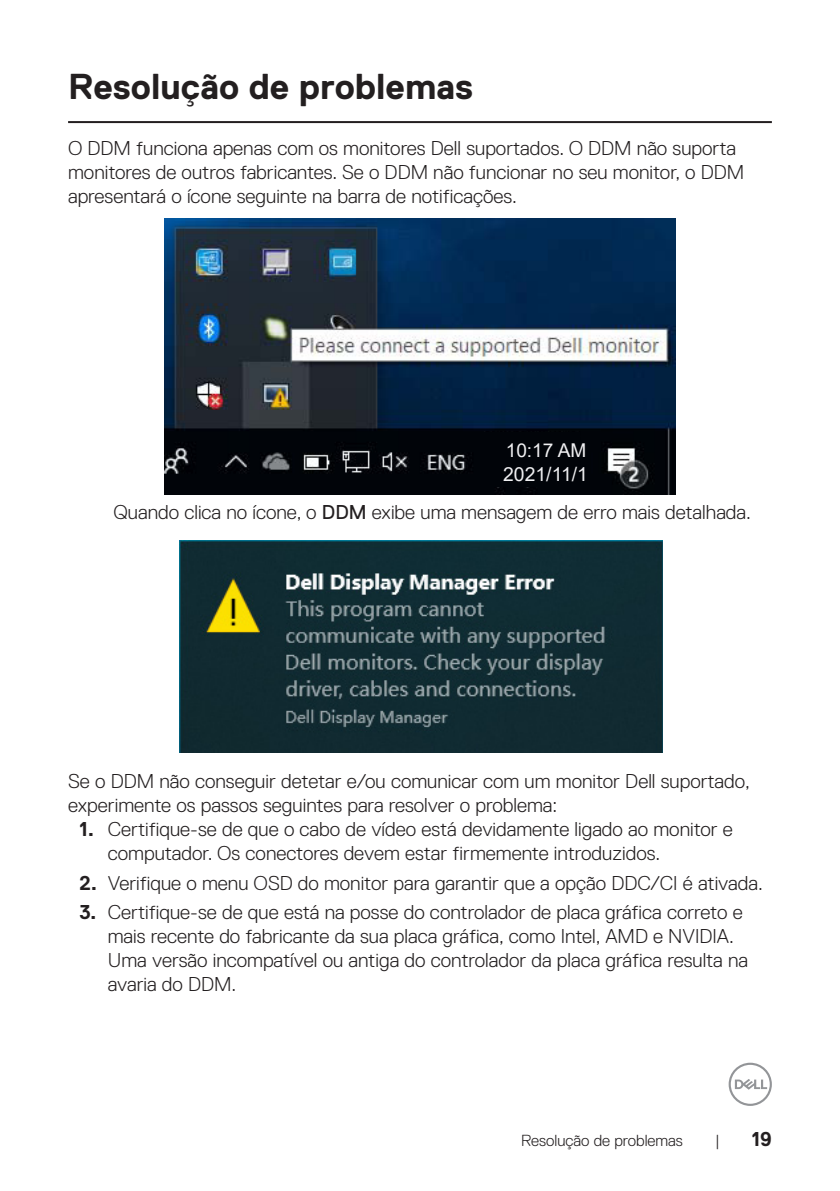
<style>
.page{position:relative;width:840px;height:1191px;background:#fff}
.page>*{position:absolute;margin:0;border:0;box-sizing:border-box;transform-origin:0 0}
.Head_1{font:700 36px "Dell Replica";color:#231f20}
.Paragraph{font:300 20px/24px "Dell Replica";color:#231f20}
.Bullet{font:300 20px "Dell Replica";color:#231f20}
.t1{font:700 20px "Dell Replica";color:#231f20}
.t2{font:19.4px "Arial";color:#f0f0f2}
.t3{font:19px "Arial";color:#f0f0f2}
.t4{font:300 16px "Dell Replica";color:#231f20}
.s1{font-weight:400}
.s2{font-weight:700}
</style>
<div class="page">
<svg style="left:728px;top:1062px;width:43px;height:44px"></svg>
<hr style="left:68px;top:121px;width:703px;height:2px;background:#231f20">
<img style="left:164px;top:218px;width:511px;height:276px">
<div style="left:475px;top:433px;width:104px;height:54px;background:#010409"></div>
<img style="left:179px;top:541px;width:482px;height:211px">
<p class="Head_1" style="left:68px;top:66px;width:406px">Resolução de problemas</p>
<p class="Paragraph" style="left:68px;top:136px;width:677px">O DDM funciona apenas com os monitores Dell suportados. O DDM não suporta monitores de outros fabricantes. Se o DDM não funcionar no seu monitor, o DDM apresentará o ícone seguinte na barra de notificações.</p>
<p class="t3" style="left:505px;top:437px;width:82px">10:17 AM</p>
<p class="t2" style="left:503px;top:460px;width:86px">2021/11/1</p>
<p class="Bullet" style="left:113px;top:500px;width:638px">Quando clica no ícone, o <span class="s1">DDM</span> exibe uma mensagem de erro mais detalhada.</p>
<p class="Paragraph" style="left:68px;top:769px;width:682px">Se o DDM não conseguir detetar e/ou comunicar com um monitor Dell suportado, experimente os passos seguintes para resolver o problema:</p>
<p class="Paragraph" style="left:108px;top:817px;width:626px;text-indent:-28px"><span class="s2">1.</span> Certifique-se de que o cabo de vídeo está devidamente ligado ao monitor e computador. Os conectores devem estar firmemente introduzidos.</p>
<p class="Paragraph" style="left:79px;top:871px;width:684px"><span class="s2">2.</span> Verifique o menu OSD do monitor para garantir que a opção DDC/CI é ativada.</p>
<p class="Paragraph" style="left:108px;top:900px;width:641px;text-indent:-28px"><span class="s2">3.</span> Certifique-se de que está na posse do controlador de placa gráfica correto e mais recente do fabricante da sua placa gráfica, como Intel, AMD e NVIDIA.<br>Uma versão incompatível ou antiga do controlador da placa gráfica resulta na avaria do DDM.</p>
<p class="t4" style="left:520px;top:1131px;width:163px">Resolução de problemas</p>
<p class="t4" style="left:714px;top:1131px;width:6px">|</p>
<p class="t1" style="left:751px;top:1127px;width:21px">19</p>
</div>
